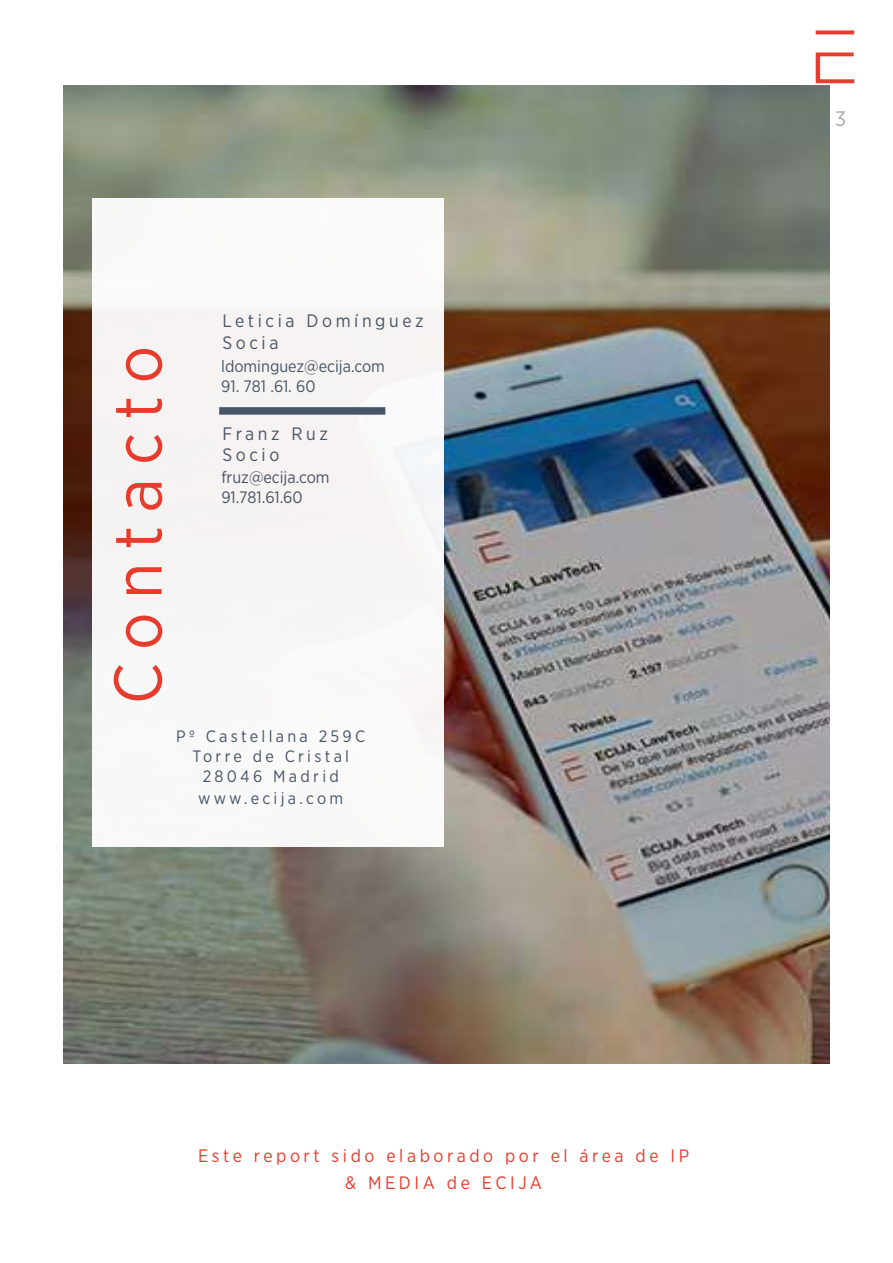
<style>
.page{position:relative;width:893px;height:1263px;background:#fff}
.page>*{position:absolute;margin:0;border:0;box-sizing:border-box;transform-origin:0 0}
.t1{font:67.5px "Gotham Narrow";letter-spacing:.2em;color:#e73b2d}
.t2{font:21px "Gotham Narrow";color:#a3a9b0}
.t3{font:18px/27px "Gotham Narrow";letter-spacing:.2em;color:#e73b2d;text-align:center}
.t4{font:18px/21.6px "Gotham Narrow";letter-spacing:.2em;color:#485467}
.t5{font:16.5px/19.8px "Gotham Narrow";letter-spacing:.185em;color:#485467;text-align:center}
.t6{font:16.5px/19.8px "Gotham Narrow";color:#485467}
</style>
<div class="page">
<img style="left:815px;top:30px;width:40px;height:78px">
<img style="left:64px;top:85px;width:765px;height:979px">
<div style="left:93px;top:198px;width:351px;height:648px;background:#f7f7f7"></div>
<div style="left:219px;top:407px;width:166px;height:8px;background:#485467"></div>
<h1 class="t1" style="left:96px;top:704px;width:360px;rotate:-90deg">Contacto</h1>
<p class="t4" style="left:222px;top:310px;width:203px">Leticia Domínguez<br>Socia</p>
<p class="t6" style="left:221px;top:356px;width:165px">ldominguez@ecija.com</p>
<p class="t5" style="left:221px;top:376px;width:96px">91. 781 .61. 60</p>
<p class="t4" style="left:222px;top:422px;width:107px">Franz Ruz<br>Socio</p>
<p class="t6" style="left:221px;top:467px;width:110px">fruz@ecija.com<br>91.781.61.60</p>
<p class="t5" style="left:176px;top:726px;width:190px">Pº Castellana 259C<br>Torre de Cristal<br>28046 Madrid</p>
<p class="t5" style="left:198px;top:787px;width:147px">www.ecija.com</p>
<p class="t2" style="left:824px;top:106px;width:23px">13</p>
<p class="t3" style="left:198px;top:1142px;width:492px">Este report sido elaborado por el área de IP &amp; MEDIA de ECIJA</p>
</div>
